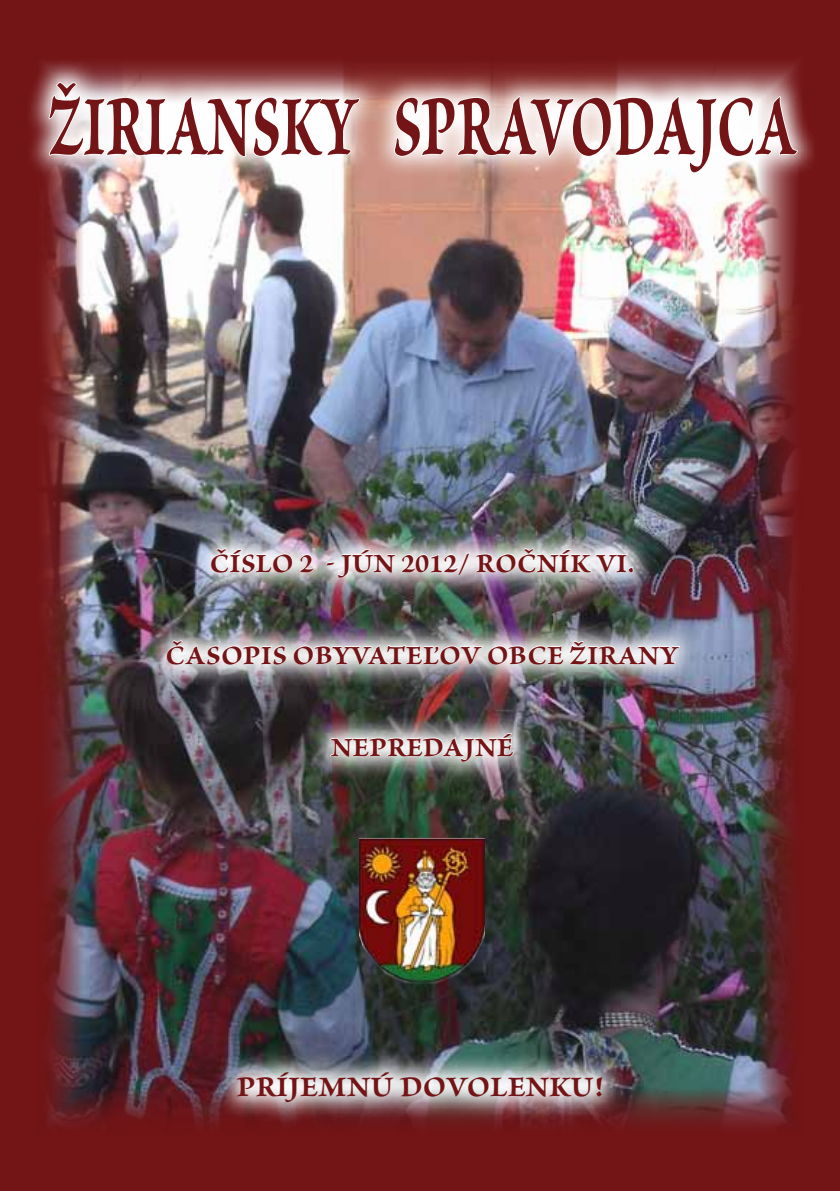
<style>
.page{position:relative;width:840px;height:1191px;background:#fff}
.page>*{position:absolute;margin:0;border:0;box-sizing:border-box;transform-origin:0 0}
.t1{font:700 89.6px "Brioso Pro";letter-spacing:.01em;color:#731416;scale:.63 1}
.t2{font:700 30px "Brioso Pro";letter-spacing:.01em;color:#731416}
.t3{font:700 28px "Brioso Pro";letter-spacing:.01em;color:#731416}
.t4{font:700 28px "Brioso Pro";letter-spacing:.03em;color:#731416}
</style>
<div class="page">
<div style="left:0;top:0;width:839px;height:1191px;background:#731416"></div>
<img style="left:48px;top:782px;width:744px;height:344px">
<img style="left:31px;top:61px;width:783px;height:721px">
<svg style="left:48px;top:81px;width:311px;height:77px"></svg>
<svg style="left:393px;top:96px;width:403px;height:78px"></svg>
<svg style="left:210px;top:548px;width:83px;height:44px"></svg>
<svg style="left:299px;top:554px;width:15px;height:18px"></svg>
<svg style="left:325px;top:545px;width:70px;height:36px"></svg>
<svg style="left:401px;top:552px;width:68px;height:25px"></svg>
<img style="left:475px;top:545px;width:158px;height:47px">
<img style="left:166px;top:629px;width:120px;height:55px">
<svg style="left:293px;top:638px;width:270px;height:38px"></svg>
<img style="left:569px;top:639px;width:110px;height:45px">
<img style="left:329px;top:721px;width:184px;height:46px">
<img style="left:210px;top:1043px;width:412px;height:79px">
<img style="left:359px;top:838px;width:125px;height:146px">
<h1 class="t1" style="left:49px;top:78px;width:1186px">ŽIRIANSKY SPRAVODAJCA</h1>
<p class="t3" style="left:210px;top:548px;width:307px">ČÍSLO 2 - JÚN 2012/ ROČN</p>
<p class="t3" style="left:558px;top:548px;width:77px">ÍK VI.</p>
<p class="t3" style="left:166px;top:640px;width:38px">ČASOPIS</p>
<p class="t3" style="left:293px;top:640px;width:60px">OBYVA</p>
<p class="t4" style="left:386px;top:640px;width:220px">TEĽOV OBCE ŽIRANY</p>
<p class="t3" style="left:330px;top:732px;width:184px">NEPREDAJNÉ</p>
<p class="t2" style="left:237px;top:1070px;width:187px">PRÍJEMNÚ DOVO</p>
<p class="t2" style="left:490px;top:1070px;width:114px">LENKU!</p>
</div>
